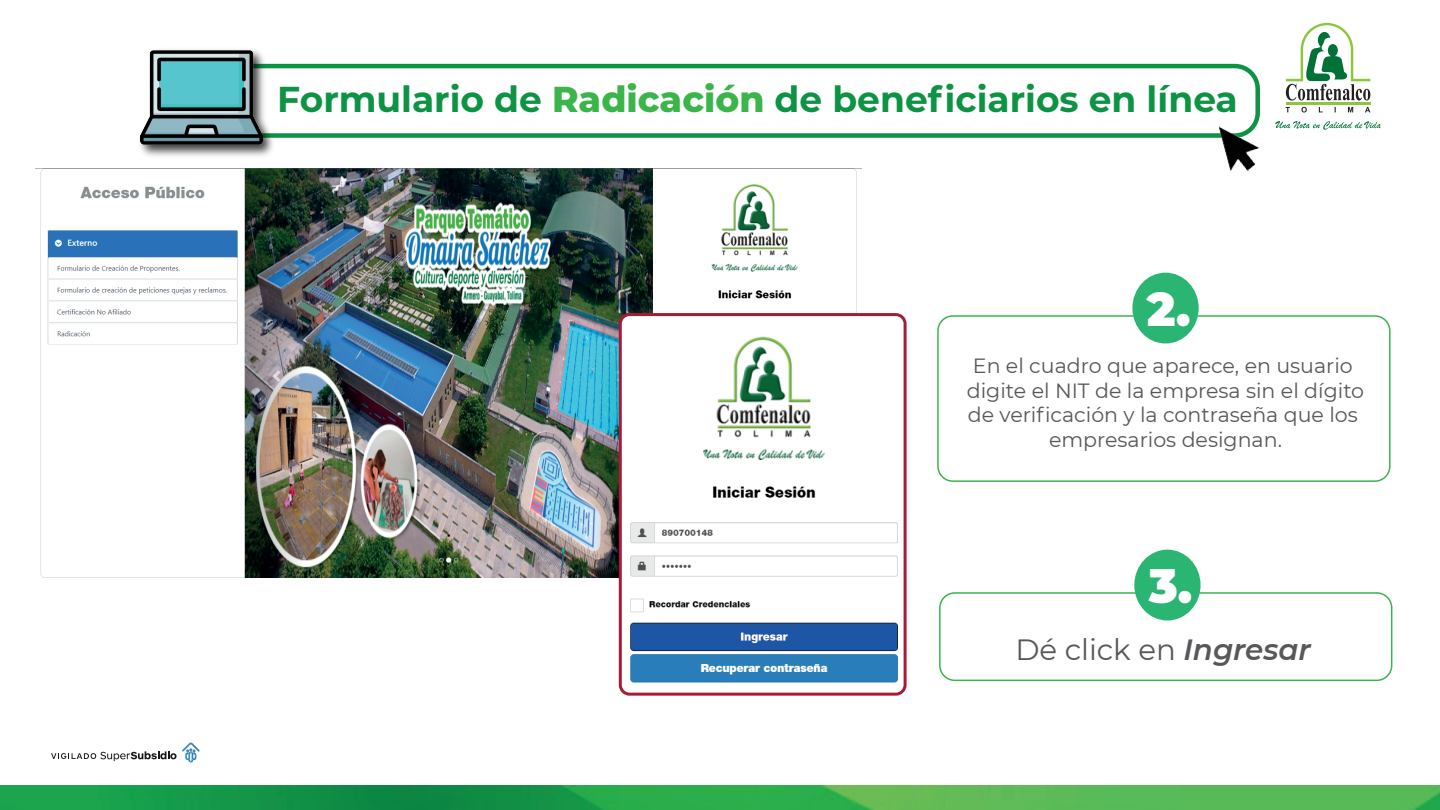
<style>
.page{position:relative;width:1440px;height:810px;background:#fff}
.page>*{position:absolute;margin:0;border:0;box-sizing:border-box;transform-origin:0 0}
.t1{font:900 47.33px "Montserrat";color:#fff}
.t2{font:700 36px "Montserrat";color:#0d9344}
.t3{font:29.25px "Montserrat";color:#57585a}
.t4{font:20.55px/24.7px "Montserrat";color:#57585a;text-align:center}
.s1{font-weight:800;color:#3ab54a}
.s2{font-weight:600;font-style:italic}
</style>
<div class="page">
<svg style="left:1275px;top:121px;width:106px;height:9px"></svg>
<svg style="left:1286px;top:107px;width:84px;height:6px"></svg>
<hr style="left:1286px;top:103px;width:84px;height:2px;background:#8bc63e">
<svg style="left:1286px;top:23px;width:84px;height:78px"></svg>
<svg style="left:51px;top:743px;width:149px;height:20px"></svg>
<img style="left:1px;top:786px;width:1439px;height:24px">
<div style="left:937px;top:315px;width:454px;height:167px;border:2px solid #3ab54a;border-radius:15px"></div>
<div style="left:1132px;top:273px;width:67px;height:71px;background:#2bb572;border-radius:50%"></div>
<div style="left:939px;top:592px;width:453px;height:89px;border:2px solid #3ab54a;border-radius:15px"></div>
<div style="left:1134px;top:550px;width:67px;height:71px;background:#2bb572;border-radius:50%"></div>
<img style="left:40px;top:169px;width:817px;height:409px">
<img style="left:620px;top:315px;width:283px;height:377px">
<div style="left:619px;top:313px;width:288px;height:383px;border:3px solid #a71b36;border-radius:9px"></div>
<div style="left:215px;top:64px;width:1045px;height:74px;border:4px solid #0d9344;border-radius:23px"></div>
<img style="left:140px;top:56px;width:139px;height:100px">
<img style="left:141px;top:49px;width:121px;height:107px">
<img style="left:1212px;top:116px;width:48px;height:55px">
<h2 class="t2" style="left:277px;top:73px;width:962px">Formulario de <span class="s1">Radicación</span> de beneficiarios en línea</h2>
<h1 class="t1" style="left:1147px;top:274px;width:45px">2.</h1>
<p class="t4" style="left:967px;top:353px;width:399px">En el cuadro que aparece, en usuario digite el NIT de la empresa sin el dígito de verificación y la contraseña que los empresarios designan.</p>
<h1 class="t1" style="left:1149px;top:551px;width:45px">3.</h1>
<h3 class="t3" style="left:1015px;top:629px;width:297px">Dé click en <span class="s2">Ingresar</span></h3>
</div>
